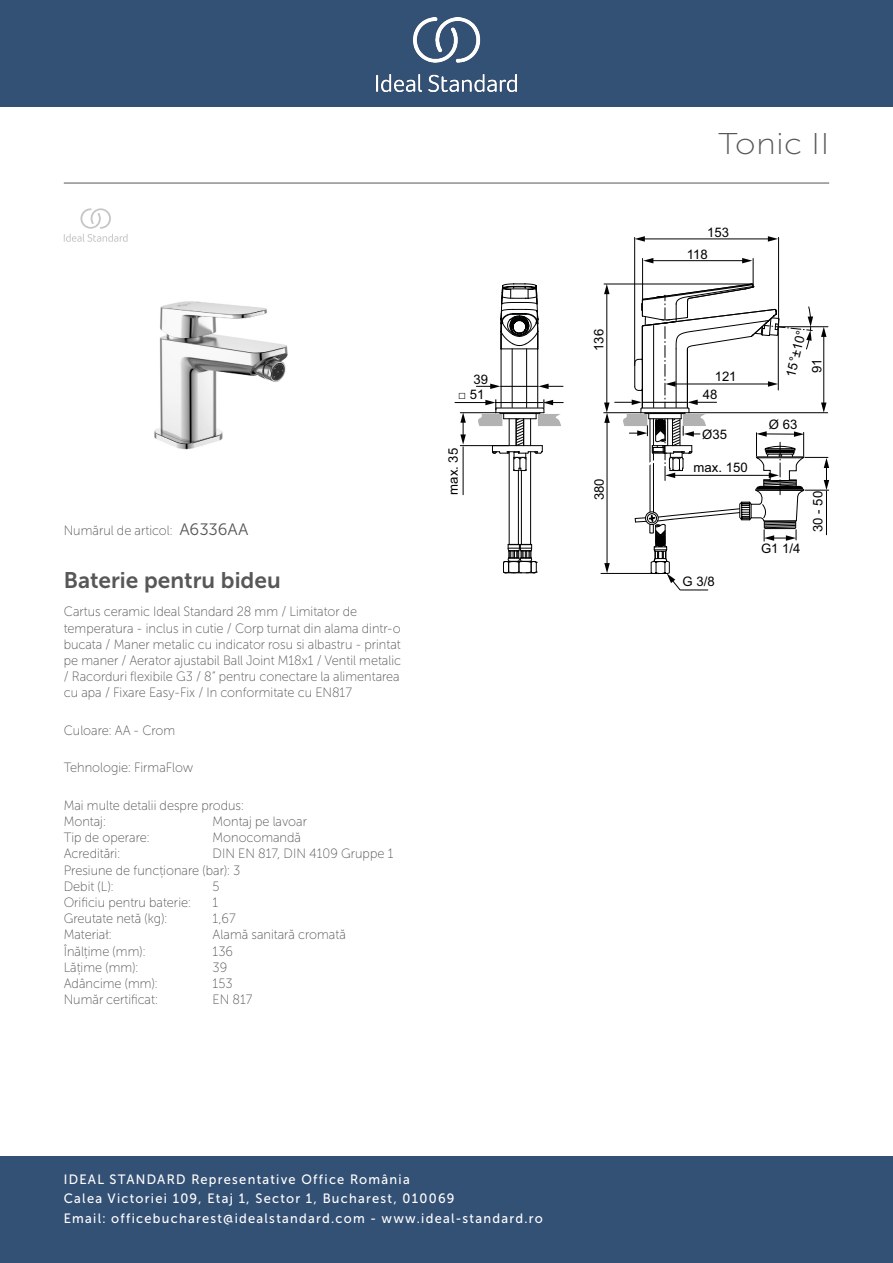
<style>
.page{position:relative;width:893px;height:1263px;background:#fff}
.page>*{position:absolute;margin:0;border:0;box-sizing:border-box;transform-origin:0 0}
._001_Produkttyp{font:30px "Museo Sans Cyrl 100";letter-spacing:.02em;color:#575756;scale:1.1 1}
.t1{font:22.5px "Museo Sans Cyrl 700";color:#575756}
.Marketing_Descriptio{font:13.5px/16.2px "Museo Sans Cyrl 100";color:#575756;scale:.95 1}
.t2{font:13.5px/19.5px "Museo Sans Cyrl 500";letter-spacing:.1em;color:#fff;scale:.95 1}
.Accreditations{font:13.5px "Museo Sans Cyrl 100";color:#575756;scale:.95 1}
.Material{font:13.5px "Museo Sans Cyrl 100";color:#575756;scale:.95 1}
.Operation_Pressure{font:13.5px "Museo Sans Cyrl 100";color:#575756;scale:.95 1}
.sku{font:13.5px "Museo Sans Cyrl 100";color:#575756;scale:.95 1}
.Operation_Type{font:13.5px "Museo Sans Cyrl 100";color:#575756;scale:.95 1}
.Tap_Holes{font:13.5px "Museo Sans Cyrl 100";color:#575756;scale:.95 1}
.Mounting{font:13.5px "Museo Sans Cyrl 100";color:#575756;scale:.95 1}
.Net_Weight__kg{font:13.5px "Museo Sans Cyrl 100";color:#575756;scale:.95 1}
.Certificate_Number{font:13.5px "Museo Sans Cyrl 100";color:#575756;scale:.95 1}
.Technology{font:13.5px "Museo Sans Cyrl 100";color:#575756;scale:.95 1}
.Height__mm{font:13.5px "Museo Sans Cyrl 100";color:#575756;scale:.95 1}
.Depth__mm{font:13.5px "Museo Sans Cyrl 100";color:#575756;scale:.95 1}
.Colour{font:13.5px "Museo Sans Cyrl 100";color:#575756;scale:.95 1}
.Width__mm{font:13.5px "Museo Sans Cyrl 100";color:#575756;scale:.95 1}
.Flow_Rate__litre{font:13.5px "Museo Sans Cyrl 100";color:#575756;scale:.95 1}
.t3{font:13.2px/22.5px "Arial";color:#010202}
.t4{font:13.2px "Arial";color:#000}
.s1{font-family:"Museo Sans Cyrl 300";font-size:16.5px}
</style>
<div class="page">
<div style="left:0;top:1157px;width:893px;height:106px;background:#335075"></div>
<div style="left:0;top:0;width:893px;height:107px;background:#335075"></div>
<img style="left:376px;top:18px;width:141px;height:73px">
<hr style="left:64px;top:183px;width:765px;height:1px;background:#575756">
<hr style="left:455px;top:402px;width:32px;height:1px;background:#010202">
<hr style="left:460px;top:445px;width:49px;height:1px;background:#010202">
<svg style="left:460px;top:413px;width:6px;height:32px"></svg>
<hr style="left:463px;top:447px;width:1px;height:48px;background:#010202">
<hr style="left:634px;top:237px;width:1px;height:129px;background:#010202">
<hr style="left:778px;top:237px;width:1px;height:89px;background:#010202">
<hr style="left:643px;top:239px;width:127px;height:1px;background:#010202">
<svg style="left:635px;top:236px;width:10px;height:6px"></svg>
<svg style="left:768px;top:236px;width:10px;height:6px"></svg>
<hr style="left:460px;top:412px;width:36px;height:1px;background:#010202">
<svg style="left:476px;top:258px;width:353px;height:333px"></svg>
<img style="left:154px;top:301px;width:134px;height:149px">
<svg style="left:64px;top:208px;width:64px;height:34px"></svg>
<p class="sku" style="left:64px;top:524px;width:196px">Numărul de articol: <span class="s1">A6336AA</span></p>
<p class="t1" style="left:64px;top:567px;width:218px">Baterie pentru bideu</p>
<p class="Marketing_Descriptio" style="left:64px;top:604px;width:356px">Cartus ceramic Ideal Standard 28 mm / Limitator de temperatura - inclus in cutie / Corp turnat din alama dintr-o bucata / Maner metalic cu indicator rosu si albastru - printat pe maner / Aerator ajustabil Ball Joint M18x1 / Ventil metalic / Racorduri flexibile G3 / 8” pentru conectare la alimentarea cu apa / Fixare Easy-Fix / In conformitate cu EN817</p>
<p class="Colour" style="left:64px;top:723px;width:119px">Culoare: AA - Crom</p>
<p class="Technology" style="left:64px;top:760px;width:138px">Tehnologie: FirmaFlow</p>
<p class="Marketing_Descriptio" style="left:64px;top:797px;width:191px">Mai multe detalii despre produs:</p>
<p class="Mounting" style="left:64px;top:814px;width:46px">Montaj:</p>
<p class="Mounting" style="left:213px;top:814px;width:101px">Montaj pe lavoar</p>
<p class="Operation_Type" style="left:64px;top:830px;width:92px">Tip de operare:</p>
<p class="Operation_Type" style="left:213px;top:830px;width:95px">Monocomandă</p>
<p class="Accreditations" style="left:64px;top:847px;width:61px">Acreditări:</p>
<p class="Accreditations" style="left:213px;top:847px;width:192px">DIN EN 817, DIN 4109 Gruppe 1</p>
<p class="Operation_Pressure" style="left:64px;top:863px;width:187px">Presiune de funcționare (bar): 3</p>
<p class="Flow_Rate__litre" style="left:64px;top:879px;width:54px">Debit (L):</p>
<p class="Flow_Rate__litre" style="left:213px;top:879px;width:9px">5</p>
<p class="Tap_Holes" style="left:64px;top:895px;width:135px">Orificiu pentru baterie:</p>
<p class="Tap_Holes" style="left:213px;top:895px;width:8px">1</p>
<p class="Net_Weight__kg" style="left:64px;top:911px;width:110px">Greutate netă (kg):</p>
<p class="Net_Weight__kg" style="left:213px;top:911px;width:26px">1,67</p>
<p class="Material" style="left:64px;top:928px;width:52px">Materiał:</p>
<p class="Material" style="left:213px;top:928px;width:142px">Alamă sanitară cromată</p>
<p class="Height__mm" style="left:64px;top:944px;width:87px">Înălțime (mm):</p>
<p class="Height__mm" style="left:213px;top:944px;width:23px">136</p>
<p class="Width__mm" style="left:64px;top:960px;width:80px">Lățime (mm):</p>
<p class="Width__mm" style="left:213px;top:960px;width:17px">39</p>
<p class="Depth__mm" style="left:64px;top:976px;width:100px">Adâncime (mm):</p>
<p class="Depth__mm" style="left:213px;top:976px;width:23px">153</p>
<p class="Certificate_Number" style="left:64px;top:992px;width:100px">Număr certificat:</p>
<p class="Certificate_Number" style="left:213px;top:992px;width:44px">EN 817</p>
<p class="t3" style="left:473px;top:368px;width:16px">39</p>
<p class="t3" style="left:458px;top:383px;width:28px">□ 51</p>
<p class="t3" style="left:442px;top:495px;width:48px;rotate:-90deg">max. 35</p>
<p class="t3" style="left:588px;top:351px;width:23px;rotate:-90deg">136</p>
<p class="t3" style="left:588px;top:500px;width:23px;rotate:-90deg">380</p>
<p class="t2" style="left:64px;top:1169px;width:506px">IDEAL STANDARD Representative Office România<br>Calea Victoriei 109, Etaj 1, Sector 1, Bucharest, 010069<br>Email: officebucharest@idealstandard.com - www.ideal-standard.ro</p>
<p class="_001_Produkttyp" style="left:718px;top:128px;width:102px">Tonic II</p>
<p class="t3" style="left:687px;top:221px;width:44px;text-indent:20px">153<br>118</p>
<p class="t3" style="left:703px;top:368px;width:35px;line-height:17.5px;text-indent:12px">121<br>48</p>
<p class="t4" style="left:702px;top:426px;width:26px">Ø35</p>
<p class="t4" style="left:694px;top:458px;width:56px">max. 150</p>
<p class="t3" style="left:683px;top:570px;width:34px">G 3/8</p>
<p class="t3" style="left:779px;top:374px;width:48px;rotate:-76deg">15°±10°</p>
<p class="t3" style="left:805px;top:373px;width:16px;rotate:-90deg">91</p>
<p class="t4" style="left:769px;top:415px;width:30px">Ø 63</p>
<p class="t4" style="left:761px;top:539px;width:41px">G1 1/4</p>
<p class="t4" style="left:809px;top:532px;width:42px;rotate:-90deg">30 - 50</p>
</div>
